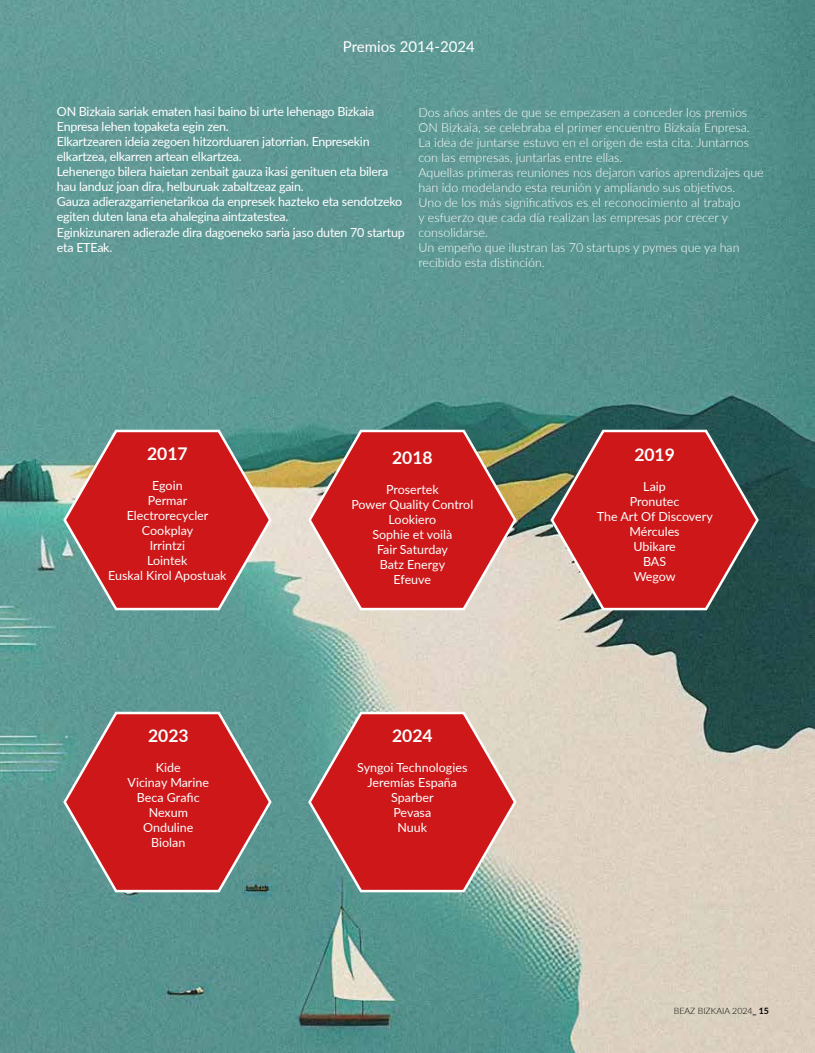
<style>
.page{position:relative;width:815px;height:1053px;background:#fff}
.page>*{position:absolute;margin:0;border:0;box-sizing:border-box;transform-origin:0 0}
.t1{font:700 17.5px "Lato";color:#fff}
.t2{font:15px "Lato";color:#fff}
.t3{font:300 12.5px/15px "Lato";color:#fff}
.t4{font:12.5px/15px "Lato";letter-spacing:-.02em;color:#fff}
.t5{font:12.5px/15px "Lato";color:#fff;text-align:center}
.t6{font:300 8.75px "Lato";color:#000}
.s1{font-weight:700}
</style>
<div class="page">
<img style="left:0;top:0;width:815px;height:1052px">
<svg style="left:62px;top:709px;width:211px;height:184px;background:#af4242"></svg>
<svg style="left:62px;top:427px;width:211px;height:184px;background:#b74745"></svg>
<svg style="left:307px;top:709px;width:211px;height:184px;background:#c04b49"></svg>
<svg style="left:307px;top:427px;width:211px;height:184px;background:#c24844"></svg>
<svg style="left:549px;top:427px;width:211px;height:184px;background:#ac3736"></svg>
<p class="t2" style="left:343px;top:36px;width:133px">Premios 2014-2024</p>
<p class="t4" style="left:57px;top:104px;width:349px">ON Bizkaia sariak ematen hasi baino bi urte lehenago Bizkaia Enpresa lehen topaketa egin zen.<br>Elkartzearen ideia zegoen hitzorduaren jatorrian. Enpresekin elkartzea, elkarren artean elkartzea.<br>Lehenengo bilera haietan zenbait gauza ikasi genituen eta bilera hau landuz joan dira, helburuak zabaltzeaz gain.<br>Gauza adierazgarrienetarikoa da enpresek hazteko eta sendotzeko egiten duten lana eta ahalegina aintzatestea.<br>Eginkizunaren adierazle dira dagoeneko saria jaso duten 70 startup eta ETEak.</p>
<p class="t3" style="left:419px;top:104px;width:347px">Dos años antes de que se empezasen a conceder los premios ON Bizkaia, se celebraba el primer encuentro Bizkaia Enpresa.<br>La idea de juntarse estuvo en el origen de esta cita. Juntarnos con las empresas, juntarlas entre ellas.<br>Aquellas primeras reuniones nos dejaron varios aprendizajes que han ido modelando esta reunión y ampliando sus objetivos.<br>Uno de los más significativos es el reconocimiento al trabajo<br>y esfuerzo que cada día realizan las empresas por crecer y consolidarse.<br>Un empeño que ilustran las 70 startups y pymes que ya han recibido esta distinción.</p>
<h1 class="t1" style="left:147px;top:440px;width:42px">2017</h1>
<p class="t5" style="left:108px;top:477px;width:120px">Egoin<br>Permar<br>Electrorecycler<br>Cookplay<br>Irrintzi<br>Lointek<br>Euskal Kirol Apostuak</p>
<h1 class="t1" style="left:148px;top:722px;width:42px">2023</h1>
<p class="t5" style="left:128px;top:759px;width:83px">Kide<br>Vicinay Marine<br>Beca Grafic<br>Nexum<br>Onduline<br>Biolan</p>
<h1 class="t1" style="left:392px;top:444px;width:42px">2018</h1>
<p class="t5" style="left:351px;top:481px;width:123px">Prosertek<br>Power Quality Control<br>Lookiero<br>Sophie et voilà<br>Fair Saturday<br>Batz Energy<br>Efeuve</p>
<h1 class="t1" style="left:392px;top:722px;width:42px">2024</h1>
<p class="t5" style="left:357px;top:759px;width:112px">Syngoi Technologies<br>Jeremías España<br>Sparber<br>Pevasa<br>Nuuk</p>
<h1 class="t1" style="left:634px;top:441px;width:42px">2019</h1>
<p class="t5" style="left:597px;top:478px;width:118px">Laip<br>Pronutec<br>The Art Of Discovery<br>Mércules<br>Ubikare<br>BAS<br>Wegow</p>
<p class="t6" style="left:674px;top:1004px;width:97px">BEAZ BIZKAIA 2024<span class="s1">_ 15</span></p>
</div>
